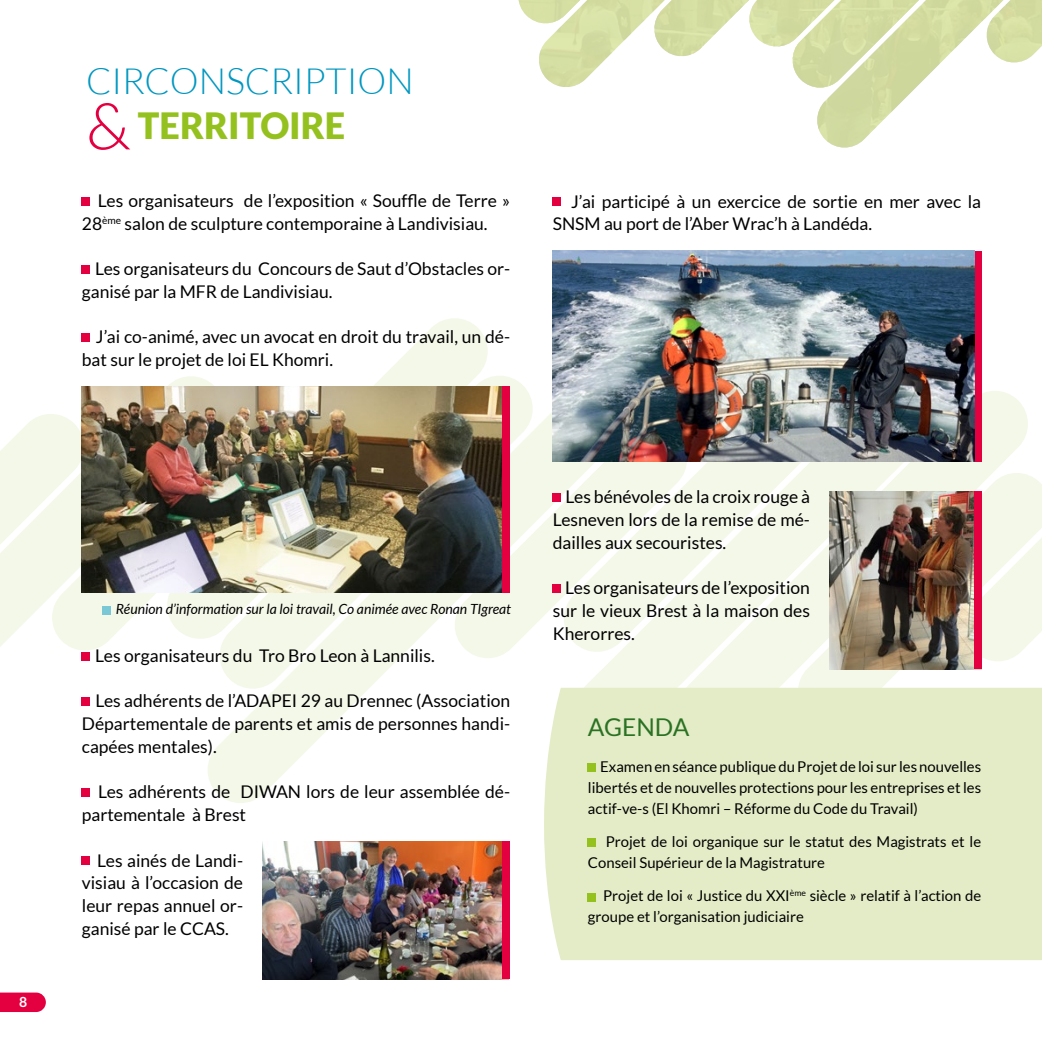
<style>
.page{position:relative;width:1042px;height:1042px;background:#fff}
.page>*{position:absolute;margin:0;border:0;box-sizing:border-box;transform-origin:0 0}
.t1{font:300 36.23px "Lato";color:#0097c1}
.t2{font:900 36.23px "Lato";color:#95c11f}
.t3{font:24.5px "Lato";color:#2b7224}
.t4{font:17.5px/22.8px "Lato";color:#000}
.t5{font:14.88px/21px "Lato";color:#000}
.t6{font:italic 14px "Lato";color:#000}
.t7{font:700 14px "Lato";color:#fff}
.s1{font-weight:300;font-size:64.92px;color:#e40040}
</style>
<div class="page">
<svg style="left:518px;top:0;width:524px;height:148px"></svg>
<svg style="left:0;top:614px;width:90px;height:47px"></svg>
<svg style="left:49px;top:592px;width:107px;height:62px;fill:#f4f8e9"></svg>
<svg style="left:167px;top:318px;width:320px;height:321px"></svg>
<svg style="left:204px;top:346px;width:362px;height:457px"></svg>
<svg style="left:451px;top:423px;width:115px;height:238px;fill:#f4f8e9"></svg>
<svg style="left:566px;top:462px;width:97px;height:226px;background:#f5f8ec"></svg>
<svg style="left:663px;top:387px;width:365px;height:301px;background:#f5f8ea"></svg>
<svg style="left:794px;top:470px;width:248px;height:218px;fill:#f4f8e9"></svg>
<svg style="left:961px;top:468px;width:81px;height:196px;background:#f5f5e9"></svg>
<svg style="left:0;top:414px;width:87px;height:200px;background:#f5f8eb"></svg>
<div style="left:544px;top:688px;width:498px;height:272px;background:#e3ecc6"></div>
<div style="left:588px;top:763px;width:8px;height:8px;background:#95c11f"></div>
<div style="left:588px;top:839px;width:8px;height:8px;background:#95c11f"></div>
<div style="left:588px;top:893px;width:8px;height:8px;background:#95c11f"></div>
<svg style="left:0;top:992px;width:46px;height:20px"></svg>
<div style="left:82px;top:197px;width:8px;height:8px;background:#e40040"></div>
<div style="left:82px;top:265px;width:8px;height:8px;background:#e40040"></div>
<div style="left:82px;top:333px;width:8px;height:8px;background:#e40040"></div>
<div style="left:82px;top:652px;width:8px;height:8px;background:#e40040"></div>
<div style="left:82px;top:697px;width:8px;height:8px;background:#e40040"></div>
<div style="left:82px;top:788px;width:8px;height:8px;background:#e40040"></div>
<div style="left:82px;top:857px;width:8px;height:8px;background:#e40040"></div>
<div style="left:553px;top:198px;width:8px;height:8px;background:#e40040"></div>
<div style="left:553px;top:494px;width:8px;height:8px;background:#e40040"></div>
<div style="left:553px;top:585px;width:8px;height:8px;background:#e40040"></div>
<img style="left:81px;top:386px;width:421px;height:206px">
<img style="left:263px;top:841px;width:239px;height:138px">
<div style="left:502px;top:386px;width:8px;height:206px;background:#e40040"></div>
<div style="left:502px;top:841px;width:8px;height:138px;background:#e40040"></div>
<svg style="left:974px;top:251px;width:7px;height:211px"></svg>
<div style="left:102px;top:606px;width:8px;height:8px;background:#7ac7d5"></div>
<img style="left:830px;top:491px;width:144px;height:178px">
<div style="left:974px;top:491px;width:7px;height:178px;background:#e40040"></div>
<img style="left:553px;top:251px;width:421px;height:211px">
<p class="t7" style="left:19px;top:994px;width:10px">8</p>
<p class="t1" style="left:86px;top:61px;width:329px">CIRCONSCRIPTION</p>
<p class="t2" style="left:86px;top:104px;width:261px"><span class="s1">&amp;</span> TERRITOIRE</p>
<p class="t4" style="left:82px;top:189px;width:430px;text-indent:16px">Les organisateurs de l’exposition « Souffle de Terre »<br>28<sup>ème</sup> salon de sculpture contemporaine à Landivisiau.</p>
<p class="t4" style="left:82px;top:257px;width:430px;text-indent:13px">Les organisateurs du Concours de Saut d’Obstacles or&shy;ganisé par la MFR de Landivisiau.</p>
<p class="t4" style="left:82px;top:325px;width:430px;text-indent:14px">J’ai co-animé, avec un avocat en droit du travail, un dé&shy;bat sur le projet de loi EL Khomri.</p>
<p class="t4" style="left:553px;top:190px;width:430px;text-indent:18px">J’ai participé à un exercice de sortie en mer avec la<br>SNSM au port de l’Aber Wrac’h à Landéda.</p>
<p class="t6" style="left:116px;top:601px;width:397px">Réunion d’information sur la loi travail, Co animée avec Ronan TIgreat</p>
<p class="t4" style="left:95px;top:644px;width:341px">Les organisateurs du Tro Bro Leon à Lannilis.</p>
<p class="t4" style="left:82px;top:689px;width:430px;text-align:justify;text-indent:14px">Les adhérents de l’ADAPEI 29 au Drennec (Association Départementale de parents et amis de personnes handi&shy;capées mentales).</p>
<p class="t4" style="left:82px;top:780px;width:430px;text-indent:16px">Les adhérents de DIWAN lors de leur assemblée dé&shy;partementale à Brest</p>
<p class="t4" style="left:82px;top:849px;width:163px;text-align:justify;text-indent:15px">Les ainés de Landi&shy;visiau à l’occasion de leur repas annuel or&shy;ganisé par le CCAS.</p>
<p class="t4" style="left:553px;top:485px;width:259px;text-align:justify;text-indent:13px">Les bénévoles de la croix rouge à Lesneven lors de la remise de mé&shy;dailles aux secouristes.</p>
<p class="t4" style="left:553px;top:576px;width:259px;text-align:justify;text-indent:12px">Les organisateurs de l’exposition sur le vieux Brest à la maison des Kherorres.</p>
<p class="t3" style="left:588px;top:714px;width:103px">AGENDA</p>
<p class="t5" style="left:588px;top:755px;width:395px;text-align:justify;text-indent:12px">Examen en séance publique du Projet de loi sur les nouvelles libertés et de nouvelles protections pour les entreprises et les actif-ve-s (El Khomri – Réforme du Code du Travail)</p>
<p class="t5" style="left:588px;top:831px;width:395px;text-indent:18px">Projet de loi organique sur le statut des Magistrats et le<br>Conseil Supérieur de la Magistrature</p>
<p class="t5" style="left:588px;top:885px;width:395px;text-indent:15px">Projet de loi « Justice du XXI<sup>ème</sup> siècle » relatif à l’action de groupe et l’organisation judiciaire</p>
</div>
